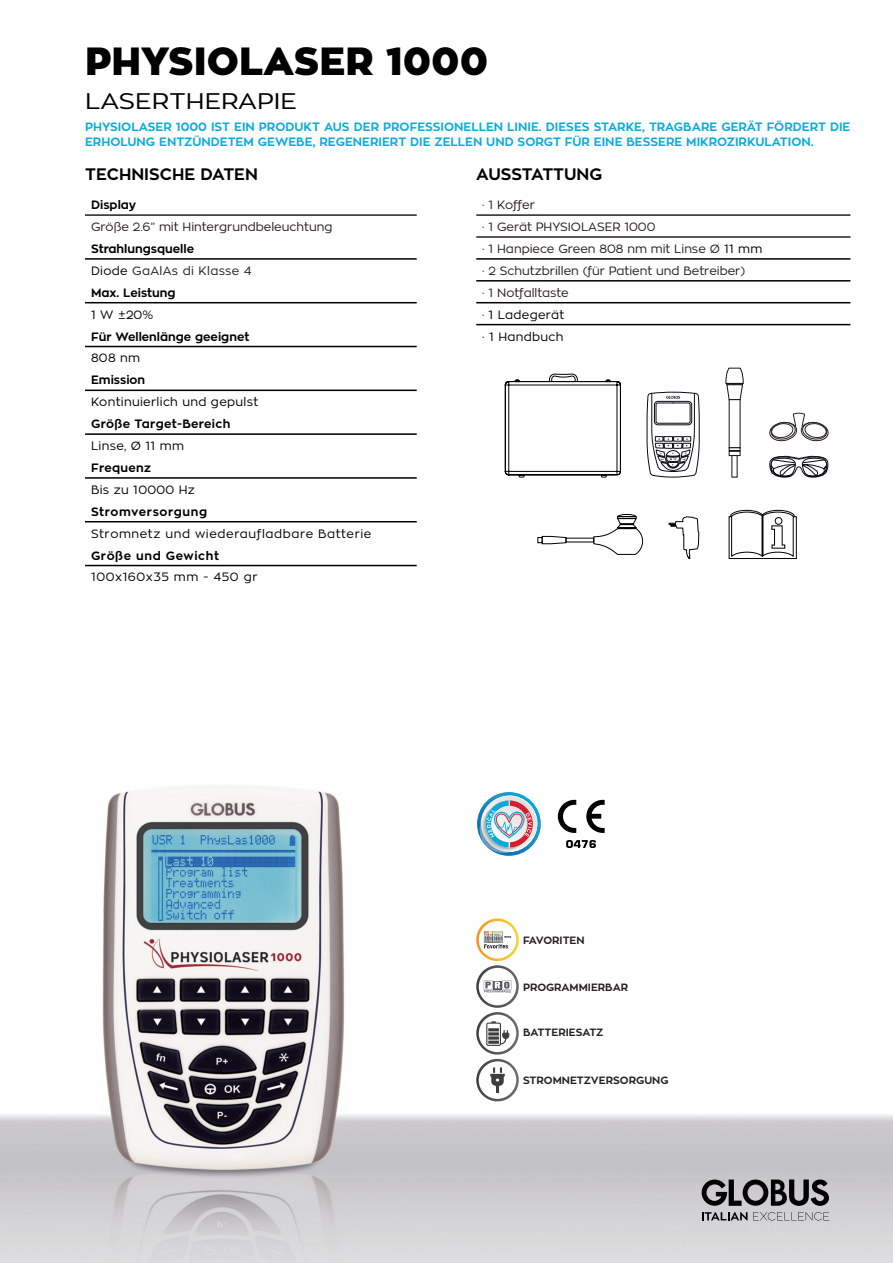
<style>
.page{position:relative;width:893px;height:1263px;background:#fff}
.page>*{position:absolute;margin:0;border:0;box-sizing:border-box;transform-origin:0 0}
.t1{font:900 39px "Zona Pro";color:#000}
.t2{font:22.5px "Zona Pro";color:#000;scale:1.14 1}
.t3{font:700 16.5px "Zona Pro";color:#000}
.t4{font:700 12px/14.4px "Zona Pro";color:#0baadc}
.t5{font:12px/21.9px "Zona Pro";color:#231f20}
.t6{font:12px "Zona Pro";letter-spacing:.04em;color:#000}
.t7{font:700 12px/21.9px "Zona Pro";color:#000}
.t8{font:700 12px "Zona Pro";letter-spacing:.05em;color:#000}
.t9{font:700 12px "Zona Pro";letter-spacing:.025em;color:#000}
.t10{font:700 10.5px "Zona Pro";color:#231f20}
.s1{color:#000}
.s2{font-weight:400}
.s3{font-weight:400;color:#231f20}
</style>
<div class="page">
<img style="left:0;top:214px;width:893px;height:1049px">
<svg style="left:702px;top:1212px;width:45px;height:8px"></svg>
<svg style="left:753px;top:1212px;width:76px;height:8px"></svg>
<svg style="left:702px;top:1179px;width:127px;height:27px"></svg>
<svg style="left:477px;top:792px;width:64px;height:64px"></svg>
<svg style="left:586px;top:800px;width:19px;height:33px"></svg>
<svg style="left:558px;top:800px;width:18px;height:33px"></svg>
<svg style="left:566px;top:840px;width:30px;height:8px"></svg>
<hr style="left:476px;top:236px;width:374px;height:2px;background:#231f20">
<hr style="left:476px;top:214px;width:374px;height:2px;background:#231f20">
<hr style="left:476px;top:258px;width:374px;height:2px;background:#000">
<hr style="left:476px;top:280px;width:374px;height:2px;background:#000">
<hr style="left:476px;top:302px;width:374px;height:1px;background:#000">
<hr style="left:476px;top:324px;width:374px;height:1px;background:#000">
<hr style="left:85px;top:214px;width:332px;height:2px;background:#231f20">
<hr style="left:85px;top:258px;width:332px;height:2px;background:#000">
<hr style="left:85px;top:302px;width:332px;height:1px;background:#000">
<hr style="left:85px;top:346px;width:332px;height:1px;background:#000">
<hr style="left:85px;top:390px;width:332px;height:1px;background:#000">
<hr style="left:85px;top:433px;width:332px;height:2px;background:#000">
<hr style="left:85px;top:477px;width:332px;height:2px;background:#000">
<hr style="left:85px;top:521px;width:332px;height:1px;background:#000">
<hr style="left:85px;top:565px;width:332px;height:1px;background:#000">
<svg style="left:668px;top:516px;width:32px;height:43px"></svg>
<svg style="left:728px;top:509px;width:69px;height:50px"></svg>
<svg style="left:593px;top:514px;width:50px;height:41px"></svg>
<svg style="left:537px;top:536px;width:30px;height:8px"></svg>
<svg style="left:725px;top:368px;width:19px;height:32px"></svg>
<div style="left:729px;top:399px;width:11px;height:49px;background:#fff"></div>
<svg style="left:729px;top:447px;width:11px;height:4px"></svg>
<svg style="left:729px;top:451px;width:11px;height:5px"></svg>
<svg style="left:646px;top:373px;width:54px;height:108px"></svg>
<svg style="left:505px;top:373px;width:116px;height:116px"></svg>
<svg style="left:768px;top:413px;width:61px;height:65px"></svg>
<svg style="left:476px;top:1012px;width:43px;height:42px"></svg>
<svg style="left:479px;top:1014px;width:37px;height:38px"></svg>
<svg style="left:488px;top:1036px;width:11px;height:4px"></svg>
<svg style="left:488px;top:1040px;width:11px;height:4px"></svg>
<svg style="left:476px;top:1059px;width:43px;height:42px"></svg>
<svg style="left:479px;top:1061px;width:37px;height:38px"></svg>
<svg style="left:476px;top:965px;width:43px;height:43px"></svg>
<svg style="left:479px;top:968px;width:37px;height:37px"></svg>
<svg style="left:476px;top:918px;width:43px;height:43px"></svg>
<svg style="left:479px;top:921px;width:37px;height:37px"></svg>
<h1 class="t1" style="left:85px;top:35px;width:405px">PHYSIOLASER 1000</h1>
<h2 class="t2" style="left:85px;top:86px;width:187px">LASERTHERAPIE</h2>
<p class="t4" style="left:85px;top:120px;width:767px">PHYSIOLASER 1000 IST EIN PRODUKT AUS DER PROFESSIONELLEN LINIE. DIESES STARKE, TRAGBARE GERÄT FÖRDERT DIE<br>ERHOLUNG ENTZÜNDETEM GEWEBE, REGENERIERT DIE ZELLEN UND SORGT FÜR EINE BESSERE MIKROZIRKULATION.</p>
<h3 class="t3" style="left:85px;top:164px;width:174px">TECHNISCHE DATEN</h3>
<h3 class="t3" style="left:476px;top:164px;width:128px">AUSSTATTUNG</h3>
<p class="t5" style="left:482px;top:194px;width:282px">· 1 Koffer<br>· 1 Gerät PHYSIOLASER 1000<br>· 1 Hanpiece Green 808 nm mit Linse Ø <span class="s1">11 mm </span>· 2 Schutzbrillen (für Patient und Betreiber)<br>· 1 Notfalltaste<br>· <span class="s1">1 Ladegerät<br>· 1 Handbuch</span></p>
<p class="t7" style="left:91px;top:194px;width:47px">Display</p>
<p class="t5" style="left:91px;top:216px;width:243px">Größe 2.6” mit Hintergrundbeleuchtung</p>
<p class="t7" style="left:91px;top:238px;width:162px">Strahlungsquelle<br><span class="s2">Diode</span> <span class="s3">GaAlAs di Klasse 4<br></span>Max. Leistung</p>
<p class="t6" style="left:91px;top:307px;width:64px">1 W ±20%</p>
<p class="t7" style="left:91px;top:325px;width:160px">Für Wellenlänge geeignet</p>
<p class="t6" style="left:91px;top:350px;width:50px">808 nm</p>
<p class="t7" style="left:91px;top:369px;width:56px">Emission</p>
<p class="t6" style="left:91px;top:394px;width:169px">Kontinuierlich und gepulst</p>
<p class="t9" style="left:91px;top:416px;width:141px">Größe Target-Bereich</p>
<p class="t6" style="left:91px;top:438px;width:94px">Linse, Ø 11 mm</p>
<p class="t9" style="left:91px;top:460px;width:61px">Frequenz</p>
<p class="t6" style="left:91px;top:482px;width:105px">Bis zu 10000 Hz</p>
<p class="t8" style="left:91px;top:504px;width:118px">Stromversorgung</p>
<p class="t6" style="left:91px;top:526px;width:282px">Stromnetz und wiederaufladbare Batterie</p>
<p class="t8" style="left:91px;top:547px;width:130px">Größe und Gewicht</p>
<p class="t6" style="left:91px;top:569px;width:168px">100x160x35 mm - 450 gr</p>
<p class="t10" style="left:523px;top:933px;width:63px">FAVORITEN</p>
<p class="t10" style="left:523px;top:980px;width:107px">PROGRAMMIERBAR</p>
<p class="t10" style="left:523px;top:1026px;width:82px">BATTERIESATZ</p>
<p class="t10" style="left:523px;top:1073px;width:147px">STROMNETZVERSORGUNG</p>
</div>
